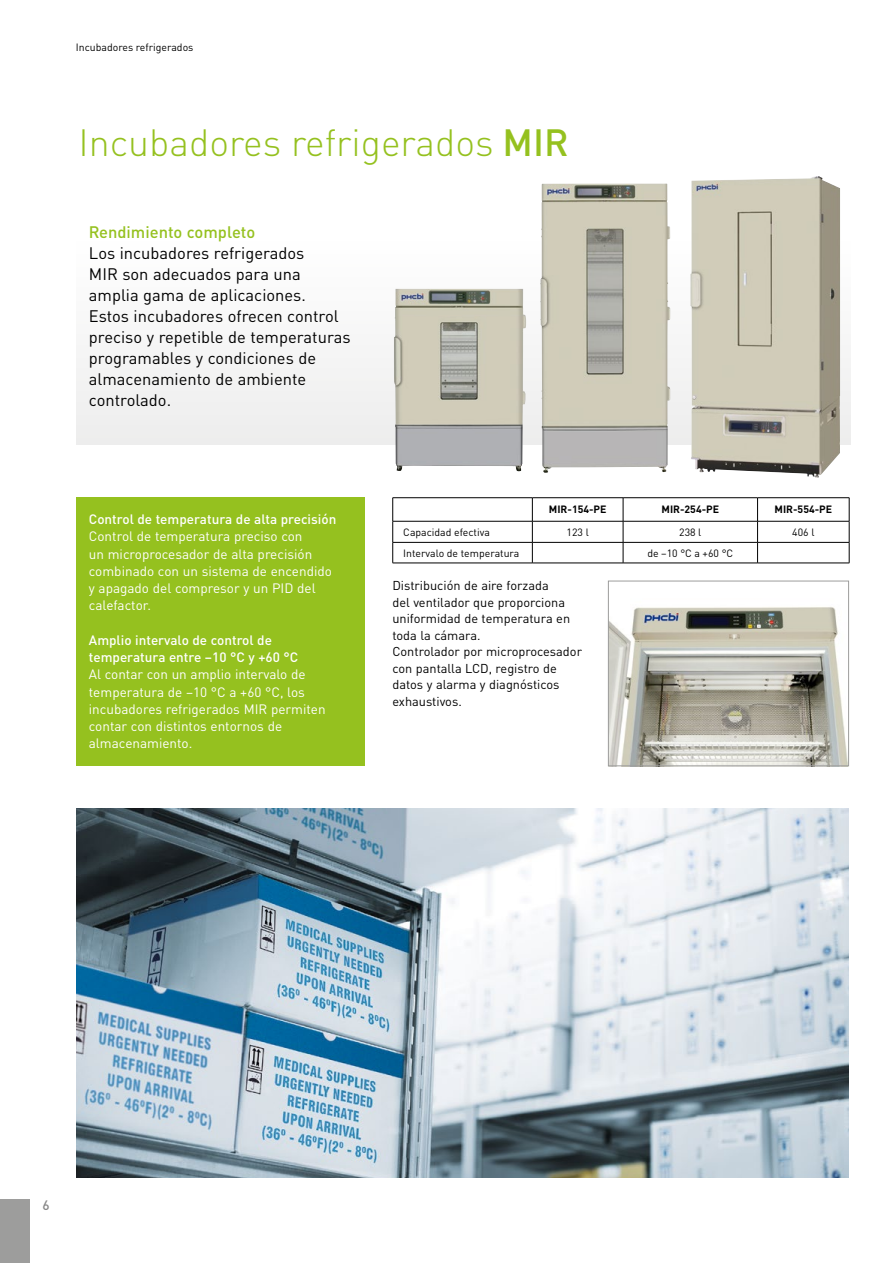
<style>
.page{position:relative;width:893px;height:1263px;background:#fff}
.page>*{position:absolute;margin:0;border:0;box-sizing:border-box;transform-origin:0 0}
.t1{font:300 37.5px "DIN Pro";color:#95c11f}
.t2{font:16.5px/21px "DIN Pro";color:#000}
.t3{font:500 16.5px "DIN Pro";color:#95c11f}
.t4{font:13.5px/17.2px "DIN Pro";color:#fff}
.t5{font:500 13.5px/17.2px "DIN Pro";color:#fff}
.t6{font:500 13.5px "DIN Pro";color:#878787}
.t7{font:12.75px/16.5px "DIN Pro";color:#000}
.t8{font:10.5px "DIN Pro";color:#000}
.t9{font:700 10.5px "DIN Pro";color:#000}
.s1{font-weight:500}
</style>
<div class="page">
<div style="left:77px;top:497px;width:288px;height:269px;background:#95c11f"></div>
<div style="left:77px;top:234px;width:773px;height:211px;background:#f7f7f7"></div>
<img style="left:540px;top:184px;width:130px;height:289px">
<img style="left:690px;top:176px;width:150px;height:302px">
<img style="left:394px;top:289px;width:132px;height:182px">
<img style="left:77px;top:808px;width:772px;height:370px">
<img style="left:610px;top:607px;width:237px;height:157px">
<div style="left:608px;top:581px;width:241px;height:185px;border:1px solid #9d9d9c"></div>
<div style="left:0;top:1199px;width:30px;height:64px;background:#9d9d9c"></div>
<hr style="left:393px;top:497px;width:139px;height:1px;background:#000">
<hr style="left:532px;top:497px;width:91px;height:1px;background:#000">
<hr style="left:623px;top:497px;width:134px;height:1px;background:#000">
<hr style="left:757px;top:497px;width:92px;height:1px;background:#000">
<hr style="left:393px;top:521px;width:139px;height:1px;background:#000">
<hr style="left:532px;top:521px;width:91px;height:1px;background:#000">
<hr style="left:623px;top:521px;width:134px;height:1px;background:#000">
<hr style="left:757px;top:521px;width:92px;height:1px;background:#000">
<hr style="left:393px;top:542px;width:139px;height:1px;background:#000">
<svg style="left:392px;top:498px;width:1px;height:65px"></svg>
<hr style="left:532px;top:542px;width:91px;height:1px;background:#000">
<svg style="left:532px;top:498px;width:1px;height:65px"></svg>
<hr style="left:623px;top:542px;width:134px;height:1px;background:#000">
<svg style="left:623px;top:498px;width:1px;height:65px"></svg>
<hr style="left:757px;top:542px;width:92px;height:1px;background:#000">
<svg style="left:757px;top:498px;width:1px;height:65px"></svg>
<svg style="left:849px;top:498px;width:1px;height:65px"></svg>
<hr style="left:393px;top:563px;width:139px;height:1px;background:#000">
<hr style="left:532px;top:563px;width:91px;height:1px;background:#000">
<hr style="left:623px;top:563px;width:134px;height:1px;background:#000">
<hr style="left:757px;top:563px;width:92px;height:1px;background:#000">
<p class="t8" style="left:76px;top:38px;width:119px">Incubadores refrigerados</p>
<h1 class="t1" style="left:79px;top:114px;width:492px">Incubadores refrigerados <span class="s1">MIR</span></h1>
<p class="t3" style="left:89px;top:219px;width:168px">Rendimiento completo</p>
<p class="t2" style="left:89px;top:241px;width:263px">Los incubadores refrigerados<br>MIR son adecuados para una amplia gama de aplicaciones.<br>Estos incubadores ofrecen control preciso y repetible de temperaturas programables y condiciones de almacenamiento de ambiente controlado.</p>
<p class="t5" style="left:89px;top:509px;width:249px">Control de temperatura de alta precisión</p>
<p class="t4" style="left:89px;top:526px;width:245px">Control de temperatura preciso con<br>un microprocesador de alta precisión combinado con un sistema de encendido y apagado del compresor y un PID del calefactor.</p>
<p class="t5" style="left:89px;top:630px;width:211px">Amplio intervalo de control de temperatura entre –10 °C y +60 °C</p>
<p class="t4" style="left:89px;top:664px;width:238px">Al contar con un amplio intervalo de temperatura de –10 °C a +60 °C, los incubadores refrigerados MIR permiten contar con distintos entornos de almacenamiento.</p>
<p class="t9" style="left:549px;top:501px;width:59px">MIR-154-PE</p>
<p class="t9" style="left:661px;top:501px;width:59px">MIR-254-PE</p>
<p class="t9" style="left:775px;top:501px;width:59px">MIR-554-PE</p>
<p class="t8" style="left:403px;top:524px;width:88px">Capacidad efectiva</p>
<p class="t8" style="left:567px;top:524px;width:24px">123 l</p>
<p class="t8" style="left:679px;top:524px;width:24px">238 l</p>
<p class="t8" style="left:792px;top:524px;width:24px">406 l</p>
<p class="t8" style="left:403px;top:545px;width:118px">Intervalo de temperatura</p>
<p class="t8" style="left:647px;top:545px;width:87px">de –10 °C a +60 °C</p>
<p class="t7" style="left:392px;top:576px;width:191px">Distribución de aire forzada<br>del ventilador que proporciona uniformidad de temperatura en toda la cámara.<br>Controlador por microprocesador con pantalla LCD, registro de datos y alarma y diagnósticos exhaustivos.</p>
<p class="t6" style="left:43px;top:1194px;width:9px">6</p>
</div>
